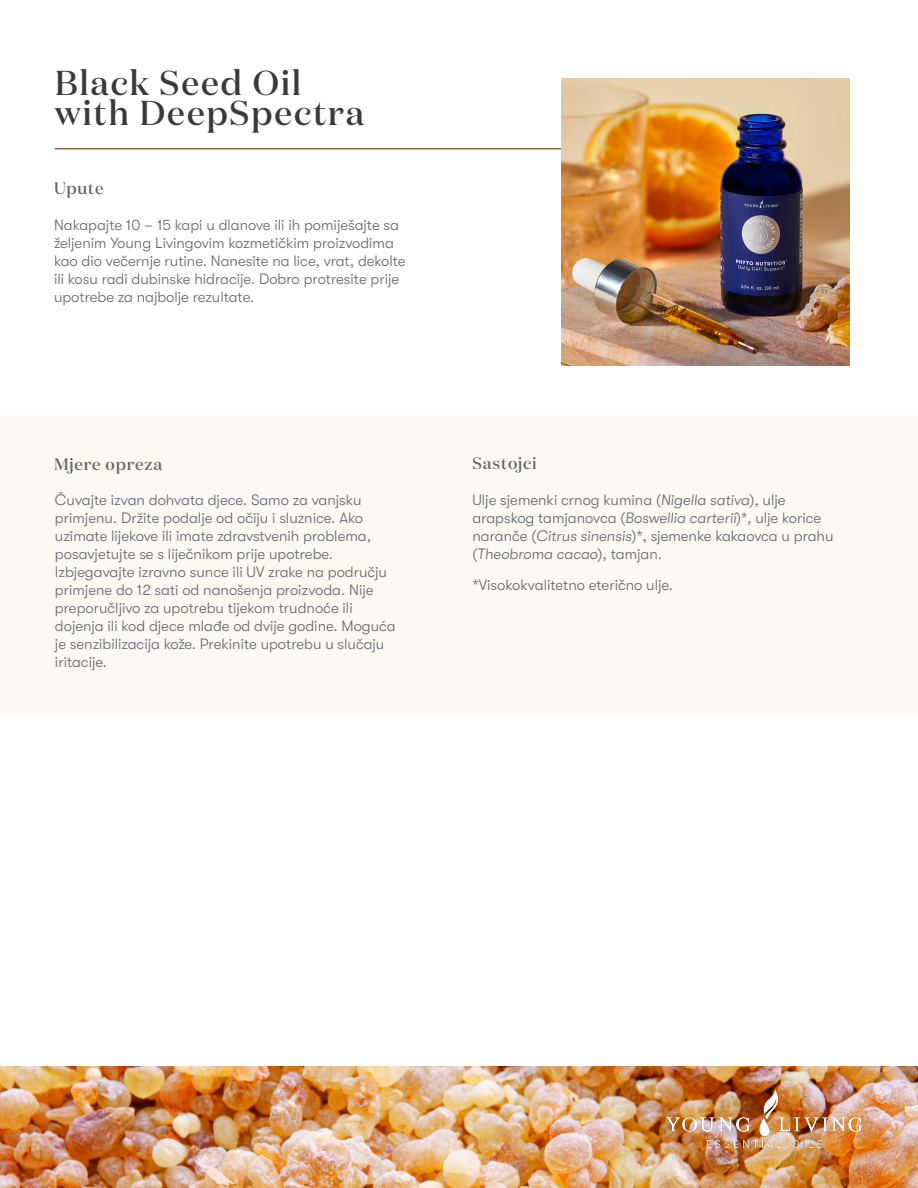
<style>
.page{position:relative;width:918px;height:1188px;background:#fff}
.page>*{position:absolute;margin:0;border:0;box-sizing:border-box;transform-origin:0 0}
.t1{font:500 34.5px/30px "Domaine Display";letter-spacing:.05em;color:#3d3936}
.t2{font:500 16.5px "Domaine Display";letter-spacing:.05em;color:#61646a}
.t3{font:300 15px/18px "GT Walsheim Pro";color:#61646a}
.s1{font-style:italic}
</style>
<div class="page">
<div style="left:0;top:416px;width:918px;height:297px;background:#fcf8f4"></div>
<img style="left:0;top:1066px;width:918px;height:122px">
<img style="left:666px;top:1089px;width:201px;height:58px">
<hr style="left:55px;top:148px;width:544px;height:1px;background:#80623b">
<img style="left:562px;top:78px;width:287px;height:288px">
<h1 class="t1" style="left:55px;top:68px;width:311px">Black Seed Oil with DeepSpectra</h1>
<p class="t2" style="left:54px;top:178px;width:51px">Upute</p>
<p class="t3" style="left:54px;top:216px;width:353px">Nakapajte 10 – 15 kapi u dlanove ili ih pomiješajte sa željenim Young Livingovim kozmetičkim proizvodima kao dio večernje rutine. Nanesite na lice, vrat, dekolte ili kosu radi dubinske hidracije. Dobro protresite prije upotrebe za najbolje rezultate.</p>
<p class="t2" style="left:54px;top:453px;width:110px">Mjere opreza</p>
<p class="t3" style="left:55px;top:491px;width:342px">Čuvajte izvan dohvata djece. Samo za vanjsku primjenu. Držite podalje od očiju i sluznice. Ako uzimate lijekove ili imate zdravstvenih problema, posavjetujte se s liječnikom prije upotrebe.<br>Izbjegavajte izravno sunce ili UV zrake na području primjene do 12 sati od nanošenja proizvoda. Nije preporučljivo za upotrebu tijekom trudnoće ili dojenja ili kod djece mlađe od dvije godine. Moguća je senzibilizacija kože. Prekinite upotrebu u slučaju iritacije.</p>
<p class="t2" style="left:472px;top:453px;width:66px">Sastojci</p>
<p class="t3" style="left:472px;top:491px;width:363px">Ulje sjemenki crnog kumina (<span class="s1">Nigella sativa</span>), ulje arapskog tamjanovca (<span class="s1">Boswellia carterii</span>)*, ulje korice naranče (<span class="s1">Citrus sinensis</span>)*, sjemenke kakaovca u prahu (<span class="s1">Theobroma cacao</span>), tamjan.</p>
<p class="t3" style="left:472px;top:576px;width:202px">*Visokokvalitetno eterično ulje.</p>
</div>
